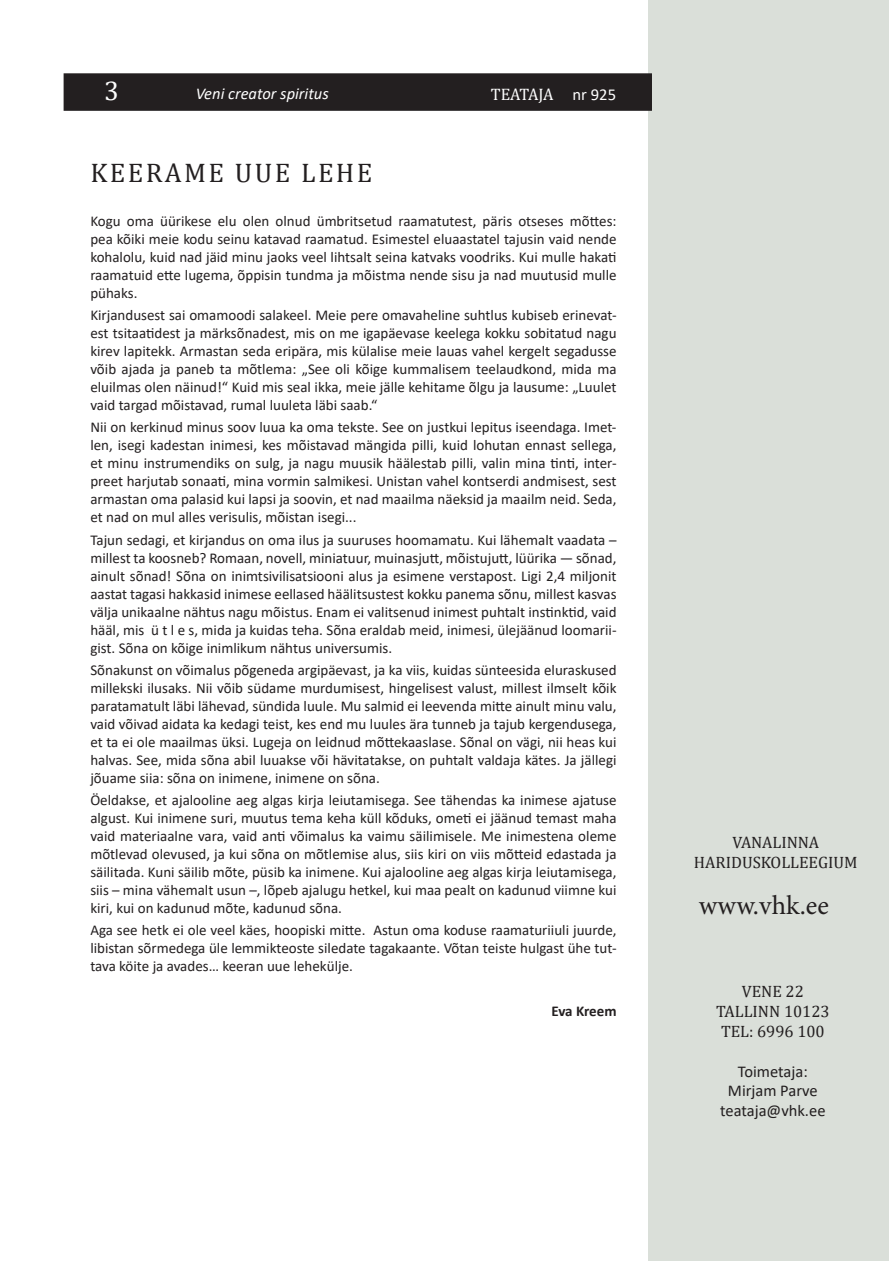
<style>
.page{position:relative;width:893px;height:1263px;background:#fff}
.page>*{position:absolute;margin:0;border:0;box-sizing:border-box;transform-origin:0 0}
.t1{font:27px "Cambria";letter-spacing:.09em;color:#231f20}
.t2{font:27px "Minion Pro";letter-spacing:.005em;color:#231f20}
.t3{font:27px "Cambria";color:#fff}
.t4{font:16.65px "Cambria";letter-spacing:-.015em;color:#fff}
.t5{font:16.5px "Cambria";color:#231f20}
.t6{font:16.5px "Calibri";color:#231f20}
.t7{font:italic 16.5px "Calibri";color:#fff}
.Paragraph_Style_vahe{font:15px/18px "Calibri";color:#231f20;text-align:justify}
.Paragraph_Style_vahe-2{font:700 15px "Calibri";letter-spacing:-.01em;color:#231f20}
.s1{font-family:"Calibri"}
</style>
<div class="page">
<div style="left:648px;top:0;width:241px;height:1260px;background:#dadfd9"></div>
<div style="left:64px;top:73px;width:588px;height:38px;background:#231f20"></div>
<p class="t3" style="left:104px;top:75px;width:16px">3</p>
<p class="t4" style="left:491px;top:84px;width:127px">TEATAJA <span class="s1">nr 925</span></p>
<p class="t7" style="left:196px;top:82px;width:135px">Veni creator spiritus</p>
<p class="t1" style="left:90px;top:157px;width:284px">KEERAME UUE LEHE</p>
<p class="Paragraph_Style_vahe" style="left:90px;top:211px;width:528px">Kogu oma üürikese elu olen olnud ümbritsetud raamatutest, päris otseses mõttes: pea kõiki meie kodu seinu katavad raamatud. Esimestel eluaastatel tajusin vaid nende kohalolu, kuid nad jäid minu jaoks veel lihtsalt seina katvaks voodriks. Kui mulle hakati raamatuid ette lugema, õppisin tundma ja mõistma nende sisu ja nad muutusid mulle pühaks.</p>
<p class="Paragraph_Style_vahe" style="left:90px;top:306px;width:528px">Kirjandusest sai omamoodi salakeel. Meie pere omavaheline suhtlus kubiseb erinevat&shy;est tsitaatidest ja märksõnadest, mis on me igapäevase keelega kokku sobitatud nagu kirev lapitekk. Armastan seda eripära, mis külalise meie lauas vahel kergelt segadusse võib ajada ja paneb ta mõtlema: „See oli kõige kummalisem teelaudkond, mida ma eluilmas olen näinud!“ Kuid mis seal ikka, meie jälle kehitame õlgu ja lausume: „Luulet vaid targad mõistavad, rumal luuleta läbi saab.“</p>
<p class="Paragraph_Style_vahe" style="left:90px;top:418px;width:528px">Nii on kerkinud minus soov luua ka oma tekste. See on justkui lepitus iseendaga. Imet&shy;len, isegi kadestan inimesi, kes mõistavad mängida pilli, kuid lohutan ennast sellega, et minu instrumendiks on sulg, ja nagu muusik häälestab pilli, valin mina tinti, inter&shy;preet harjutab sonaati, mina vormin salmikesi. Unistan vahel kontserdi andmisest, sest armastan oma palasid kui lapsi ja soovin, et nad maailma näeksid ja maailm neid. Seda, et nad on mul alles verisulis, mõistan isegi...</p>
<p class="Paragraph_Style_vahe" style="left:90px;top:530px;width:528px">Tajun sedagi, et kirjandus on oma ilus ja suuruses hoomamatu. Kui lähemalt vaadata – millest ta koosneb? Romaan, novell, miniatuur, muinasjutt, mõistujutt, lüürika — sõnad, ainult sõnad! Sõna on inimtsivilisatsiooni alus ja esimene verstapost. Ligi 2,4 miljonit aastat tagasi hakkasid inimese eellased häälitsustest kokku panema sõnu, millest kasvas välja unikaalne nähtus nagu mõistus. Enam ei valitsenud inimest puhtalt instinktid, vaid hääl, mis ü t l e s, mida ja kuidas teha. Sõna eraldab meid, inimesi, ülejäänud loomarii&shy;gist. Sõna on kõige inimlikum nähtus universumis.</p>
<p class="Paragraph_Style_vahe" style="left:90px;top:660px;width:528px">Sõnakunst on võimalus põgeneda argipäevast, ja ka viis, kuidas sünteesida eluraskused millekski ilusaks. Nii võib südame murdumisest, hingelisest valust, millest ilmselt kõik paratamatult läbi lähevad, sündida luule. Mu salmid ei leevenda mitte ainult minu valu, vaid võivad aidata ka kedagi teist, kes end mu luules ära tunneb ja tajub kergendusega, et ta ei ole maailmas üksi. Lugeja on leidnud mõttekaaslase. Sõnal on vägi, nii heas kui halvas. See, mida sõna abil luuakse või hävitatakse, on puhtalt valdaja kätes. Ja jällegi jõuame siia: sõna on inimene, inimene on sõna.</p>
<p class="Paragraph_Style_vahe" style="left:90px;top:791px;width:528px">Öeldakse, et ajalooline aeg algas kirja leiutamisega. See tähendas ka inimese ajatuse algust. Kui inimene suri, muutus tema keha küll kõduks, ometi ei jäänud temast maha vaid materiaalne vara, vaid anti võimalus ka vaimu säilimisele. Me inimestena oleme mõtlevad olevused, ja kui sõna on mõtlemise alus, siis kiri on viis mõtteid edastada ja säilitada. Kuni säilib mõte, püsib ka inimene. Kui ajalooline aeg algas kirja leiutamisega, siis – mina vähemalt usun –, lõpeb ajalugu hetkel, kui maa pealt on kadunud viimne kui kiri, kui on kadunud mõte, kadunud sõna.</p>
<p class="Paragraph_Style_vahe" style="left:90px;top:921px;width:528px">Aga see hetk ei ole veel käes, hoopiski mitte. Astun oma koduse raamaturiiuli juurde, libistan sõrmedega üle lemmikteoste siledate tagakaante. Võtan teiste hulgast ühe tut&shy;tava köite ja avades… keeran uue lehekülje.</p>
<p class="Paragraph_Style_vahe-2" style="left:551px;top:1000px;width:67px">Eva Kreem</p>
<p class="t5" style="left:732px;top:833px;width:88px">VANALINNA</p>
<p class="t5" style="left:694px;top:853px;width:165px">HARIDUSKOLLEEGIUM</p>
<p class="t2" style="left:699px;top:887px;width:132px">www.vhk.ee</p>
<p class="t5" style="left:742px;top:982px;width:64px">VENE 22</p>
<p class="t5" style="left:716px;top:1002px;width:115px">TALLINN 10123</p>
<p class="t5" style="left:721px;top:1021px;width:105px">TEL: 6996 100</p>
<p class="t6" style="left:738px;top:1059px;width:71px">Toimetaja:</p>
<p class="t6" style="left:728px;top:1079px;width:91px">Mirjam Parve</p>
<p class="t6" style="left:720px;top:1099px;width:107px">teataja@vhk.ee</p>
</div>
